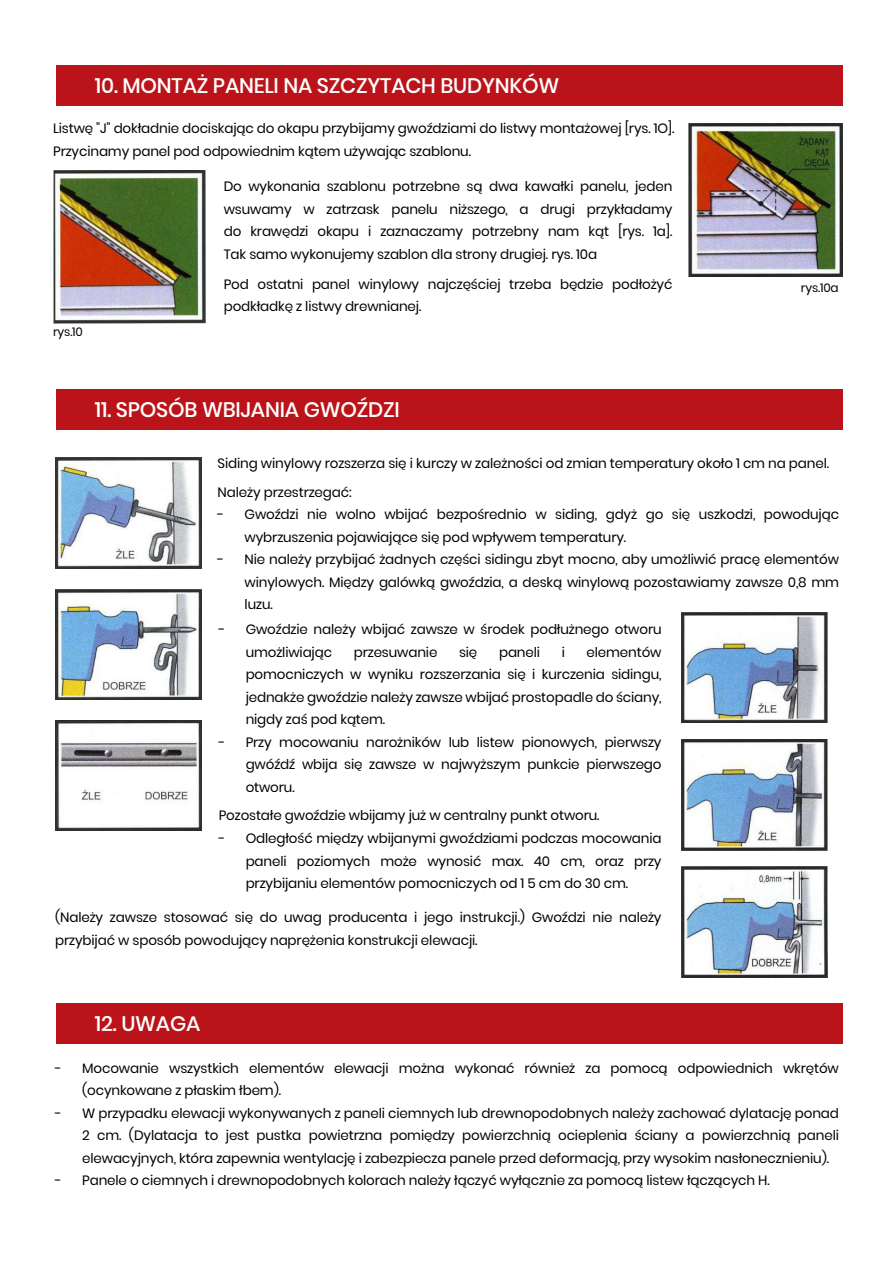
<style>
.page{position:relative;width:893px;height:1263px;background:#fff}
.page>*{position:absolute;margin:0;border:0;box-sizing:border-box;transform-origin:0 0}
.t1{font:500 21px "Poppins";letter-spacing:-.01em;color:#fff}
.t2{font:13.5px/22.5px "Poppins";letter-spacing:-.01em;color:#000}
.t3{font:12px "Poppins";letter-spacing:-.01em;color:#000}
</style>
<div class="page">
<img style="left:53px;top:170px;width:153px;height:153px">
<img style="left:689px;top:123px;width:154px;height:154px">
<img style="left:56px;top:458px;width:146px;height:110px">
<img style="left:56px;top:589px;width:146px;height:111px">
<img style="left:56px;top:720px;width:146px;height:111px">
<img style="left:681px;top:612px;width:147px;height:111px">
<img style="left:681px;top:739px;width:147px;height:111px">
<img style="left:681px;top:867px;width:147px;height:110px">
<div style="left:56px;top:65px;width:787px;height:41px;background:#ba141a"></div>
<div style="left:56px;top:389px;width:787px;height:41px;background:#ba141a"></div>
<div style="left:56px;top:1002px;width:787px;height:41px;background:#ba141a"></div>
<h1 class="t1" style="left:95px;top:74px;width:466px">10. MONTAŻ PANELI NA SZCZYTACH BUDYNKÓW</h1>
<p class="t2" style="left:53px;top:118px;width:623px">Listwę "J" dokładnie dociskając do okapu przybijamy gwoździami do listwy montażowej [rys. 1O].<br>Przycinamy panel pod odpowiednim kątem używając szablonu.</p>
<p class="t3" style="left:53px;top:324px;width:31px">rys.10</p>
<p class="t2" style="left:224px;top:175px;width:450px;text-align:justify">Do wykonania szablonu potrzebne są dwa kawałki panelu, jeden wsuwamy w zatrzask panelu niższego, a drugi przykładamy do krawędzi okapu i zaznaczamy potrzebny nam kąt [rys. 1a].<br>Tak samo wykonujemy szablon dla strony drugiej. rys. 10a</p>
<p class="t2" style="left:224px;top:273px;width:450px">Pod ostatni panel winylowy najczęściej trzeba będzie podłożyć podkładkę z listwy drewnianej.</p>
<h1 class="t1" style="left:95px;top:398px;width:306px">11. SPOSÓB WBIJANIA GWOŹDZI</h1>
<p class="t3" style="left:801px;top:281px;width:39px">rys.10a</p>
<p class="t2" style="left:218px;top:449px;width:613px;line-height:28.5px">Siding winylowy rozszerza się i kurczy w zależności od zmian temperatury około 1 cm na panel.<br>Należy przestrzegać:</p>
<p class="t2" style="left:245px;top:503px;width:596px;text-indent:-27px">- Gwoździ nie wolno wbijać bezpośrednio w siding, gdyż go się uszkodzi, powodując wybrzuszenia pojawiające się pod wpływem temperatury.</p>
<p class="t2" style="left:245px;top:548px;width:596px;text-align:justify;text-indent:-27px">- Nie należy przybijać żadnych części sidingu zbyt mocno, aby umożliwić pracę elementów winylowych. Między galówką gwoździa, a deską winylową pozostawiamy zawsze 0,8 mm luzu.</p>
<p class="t2" style="left:246px;top:618px;width:417px;text-indent:-27px">- Gwoździe należy wbijać zawsze w środek podłużnego otworu umożliwiając</p>
<p class="t2" style="left:246px;top:641px;width:417px;text-align:justify;text-indent:341px">elementów pomocniczych w wyniku rozszerzania się i kurczenia sidingu, jednakże gwoździe należy zawsze wbijać prostopadle do ściany, nigdy zaś pod kątem.</p>
<p class="t2" style="left:246px;top:731px;width:417px;text-align:justify;text-indent:-27px">- Przy mocowaniu narożników lub listew pionowych, pierwszy gwóźdź wbija się zawsze w najwyższym punkcie pierwszego otworu.</p>
<p class="t2" style="left:219px;top:804px;width:382px">Pozostałe gwoździe wbijamy już w centralny punkt otworu.</p>
<p class="t2" style="left:246px;top:827px;width:417px;text-align:justify;text-indent:-27px">- Odległość między wbijanymi gwoździami podczas mocowania paneli poziomych może wynosić max. 40 cm, oraz przy przybijaniu elementów pomocniczych od 1 5 cm do 30 cm.</p>
<p class="t2" style="left:55px;top:906px;width:608px">(Należy zawsze stosować się do uwag producenta i jego instrukcji.) Gwoździ nie należy przybijać w sposób powodujący naprężenia konstrukcji elewacji.</p>
<p class="t2" style="left:354px;top:641px;width:85px">przesuwanie</p>
<p class="t2" style="left:459px;top:641px;width:20px">się</p>
<p class="t2" style="left:499px;top:641px;width:43px">paneli</p>
<p class="t2" style="left:562px;top:641px;width:5px">i</p>
<h1 class="t1" style="left:95px;top:1011px;width:107px">12. UWAGA</h1>
<p class="t2" style="left:82px;top:1057px;width:758px;text-indent:-27px">- Mocowanie wszystkich elementów elewacji można wykonać również za pomocą odpowiednich wkrętów (ocynkowane z płaskim łbem).</p>
<p class="t2" style="left:82px;top:1102px;width:758px;text-align:justify;text-indent:-27px">- W przypadku elewacji wykonywanych z paneli ciemnych lub drewnopodobnych należy zachować dylatację ponad 2 cm. (Dylatacja to jest pustka powietrzna pomiędzy powierzchnią ocieplenia ściany a powierzchnią paneli elewacyjnych, która zapewnia wentylację i zabezpiecza panele przed deformacją, przy wysokim nasłonecznieniu).</p>
<p class="t2" style="left:55px;top:1169px;width:716px">- Panele o ciemnych i drewnopodobnych kolorach należy łączyć wyłącznie za pomocą listew łączących H.</p>
</div>
